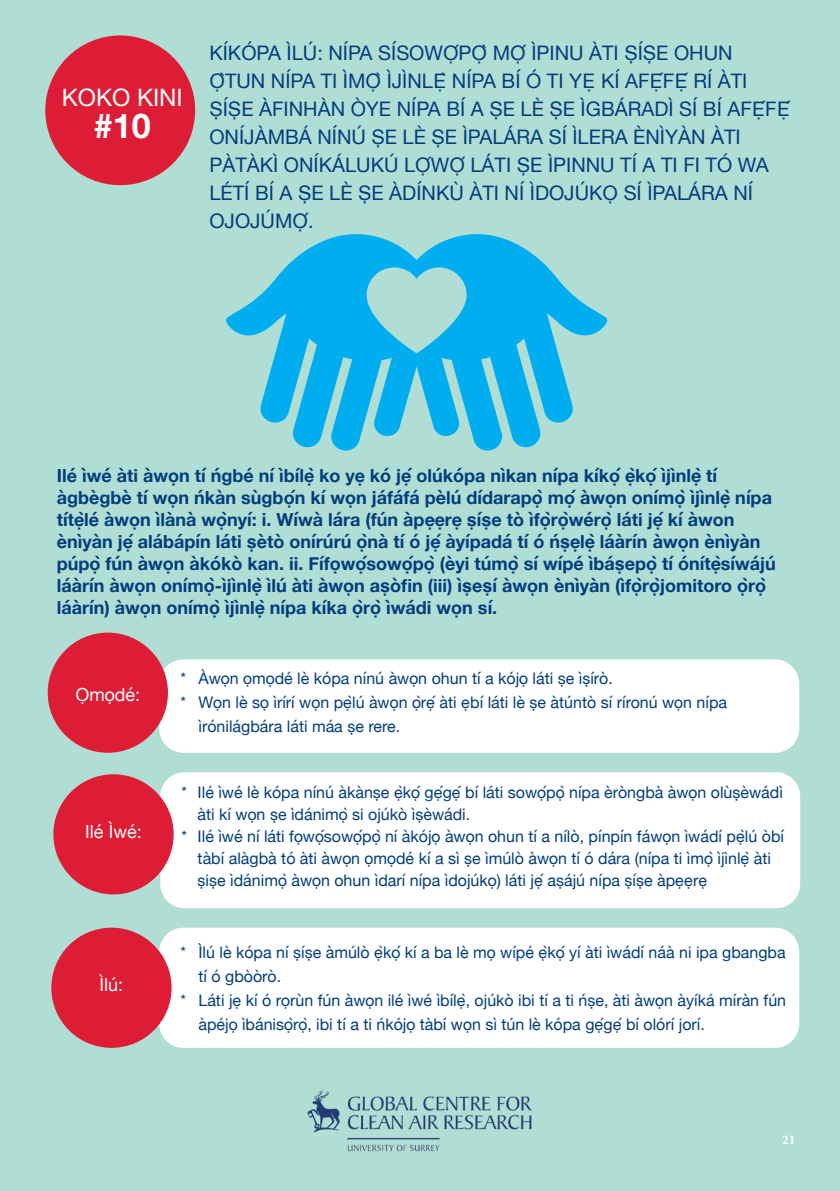
<style>
.page{position:relative;width:840px;height:1191px;background:#fff}
.page>*{position:absolute;margin:0;border:0;box-sizing:border-box;transform-origin:0 0}
.t1{font:700 34px "Helvetica Neue";color:#fff}
.t2{font:24px "Helvetica Neue";color:#fff}
.t3{font:20px/28px "Helvetica Neue";color:#013d7d}
.t4{font:700 18px/22px "Helvetica Neue";color:#013d7d}
.t5{font:18px "Helvetica Neue";color:#fff}
.t6{font:16px/24px "Helvetica Neue";color:#013d7d}
.t7{font:700 13.2px "Minion Pro";color:#fff}
</style>
<div class="page">
<div style="left:0;top:0;width:839px;height:1191px;background:#b1ded4"></div>
<img style="left:307px;top:1090px;width:225px;height:62px">
<svg style="left:226px;top:234px;width:382px;height:217px;fill:#00aeef"></svg>
<div style="left:159px;top:927px;width:639px;height:120px;background:#fff;border-radius:24px"></div>
<div style="left:160px;top:772px;width:639px;height:136px;background:#fff;border-radius:24px"></div>
<div style="left:159px;top:659px;width:639px;height:94px;background:#fff;border-radius:24px"></div>
<div style="left:48px;top:632px;width:120px;height:121px;background:#dd1d35;border-radius:50%"></div>
<div style="left:53px;top:774px;width:120px;height:120px;background:#dd1d35;border-radius:50%"></div>
<div style="left:51px;top:927px;width:120px;height:120px;background:#dd1d35;border-radius:50%"></div>
<div style="left:45px;top:35px;width:150px;height:150px;background:#dd1d35;border-radius:50%"></div>
<p class="t2" style="left:62px;top:80px;width:122px">KOKO KINI</p>
<p class="t1" style="left:94px;top:99px;width:58px">#10</p>
<p class="t3" style="left:209px;top:40px;width:586px">KÍKÓPA ÌLÚ: NÍPA SÍSOWỌ́PỌ̀MỌ́ ÌPINU ÀTI ṢÍṢE OHUN<br>Ọ̀TUN NÍPA TI ÌMỌ̀ÌJÌNLẸ̀NÍPA BÍ Ó TI YẸ KÍ AFẸ́FẸ́ RÍ ÀTI ṢÍṢE ÀFINHÀN ÒYE NÍPA BÍ A ṢE LÈ ṢE ÌGBÁRADÌ SÍ BÍ AFẸ́FẸ́ ONÍJÀMBÁ NÍNÚ ṢE LÈ ṢE ÌPALÁRA SÍ ÌLERA ÈNÌYÀN ÀTI PÀTÀKÌ ONÍKÁLUKÚ LỌ́WỌ́ LÁTI ṢE ÌPINNU TÍ A TI FI TÓ WA LÉTÍ BÍ A ṢE LÈ ṢE ÀDÍNKÙ ÀTI NÍ ÌDOJÚKỌ SÍ ÌPALÁRA NÍ OJOJÚMỌ́.</p>
<p class="t4" style="left:57px;top:465px;width:720px">Ilé ìwé àti àwọn tí ńgbé ní ìbílẹ̀ko yẹ kó jẹ́olúkópa nìkan nípa kíkọ́ẹ̀kọ́ìjìnlẹ̀tí àgbègbè tí wọn ńkàn sùgbọ́n kí wọn jáfáfá pèlú dídarapọ̀mọ́àwọn onímọ̀ìjìnlẹ̀nípa títẹ̀lé àwọn ìlànà wọ̀nyí: i. Wíwà lára (fún àpẹẹrẹ ṣíṣe tò ìfọ̀rọ̀wérọ̀láti jẹ́kí àwon ènìyàn jẹ́alábápín láti ṣètò onírúrú ọ̀nà tí ó jẹ́àyípadá tí ó ńṣẹlẹ̀láàrín àwọn ènìyàn púpọ̀fún àwọn àkókò kan. ii. Fífọwọ́sowọ́pọ̀(èyi túmọ̀sí wípé ìbáṣepọ̀tí ónítẹ̀síwájú láàrín àwọn onímọ̀-ìjìnlẹ̀ìlú àti àwọn aṣòfin (iii) ìṣeṣí àwọn ènìyàn (ìfọ̀rọ̀jomitoro ọ̀rọ̀ láàrín) àwọn onímọ̀ìjìnlẹ̀nípa kíka ọ̀rọ̀ìwádi wọn sí.</p>
<p class="t5" style="left:75px;top:681px;width:66px">Ọmọdé:</p>
<p class="t5" style="left:85px;top:818px;width:58px">Ilé Ìwé:</p>
<p class="t5" style="left:100px;top:972px;width:25px">Ìlú:</p>
<p class="t6" style="left:180px;top:667px;width:434px">* Àwọn ọmọdé lè kópa nínú àwọn ohun tí a kójọ láti ṣe ìṣírò.</p>
<p class="t6" style="left:198px;top:691px;width:530px;text-indent:-18px">* Wọn lè sọ ìrírí wọn pẹ̀lú àwọn ọ̀rẹ́ àti ẹbí láti lè ṣe àtúntò sí ríronú wọn nípa ìrónilágbára láti máa ṣe rere.</p>
<p class="t6" style="left:197px;top:782px;width:586px;line-height:22px;text-indent:-16px">* Ilé ìwé lè kópa nínú àkànṣe ẹ̀kọ́ gẹ́gẹ́ bí láti sowọ́pọ̀nípa èròngbà àwọn olùṣèwádì àti kí wọn ṣe ìdánimọ̀si ojúkò ìṣèwádi.</p>
<p class="t6" style="left:197px;top:826px;width:587px;line-height:22px;text-indent:-16px">* Ilé ìwé ní láti fọwọ́sowọ́pọ̀ní àkójọ àwọn ohun tí a nílò, pínpín fáwọn ìwádí pẹ̀lú òbí tàbí alàgbà tó àti àwọn ọmọdé kí a sì ṣe ìmúlò àwọn tí ó dára (nípa ti ìmọ̀ìjìnlẹ̀àti ṣiṣe ìdánimọ̀àwọn ohun ìdarí nípa ìdojúkọ) láti jẹ́ aṣájú nípa ṣíṣe àpẹẹrẹ</p>
<p class="t6" style="left:198px;top:941px;width:588px;text-indent:-18px">* Ìlú lè kópa ní ṣíṣe àmúlò ẹ̀kọ́ kí a ba lè mọ wípé ẹ̀kọ́ yí àti ìwádí náà ni ipa gbangba tí ó gbòòrò.</p>
<p class="t6" style="left:198px;top:989px;width:589px;text-indent:-18px">* Láti jẹ kí ó rọrùn fún àwọn ilé ìwé ìbílẹ̀, ojúkò ibi tí a ti ńṣe, àti àwọn àyíká míràn fún àpéjọ ìbánisọ̀rọ̀, ibi tí a ti ńkójọ tàbí wọn sì tún lè kópa gẹ́gẹ́ bí olórí jorí.</p>
<p class="t7" style="left:781px;top:1130px;width:15px">21</p>
</div>
